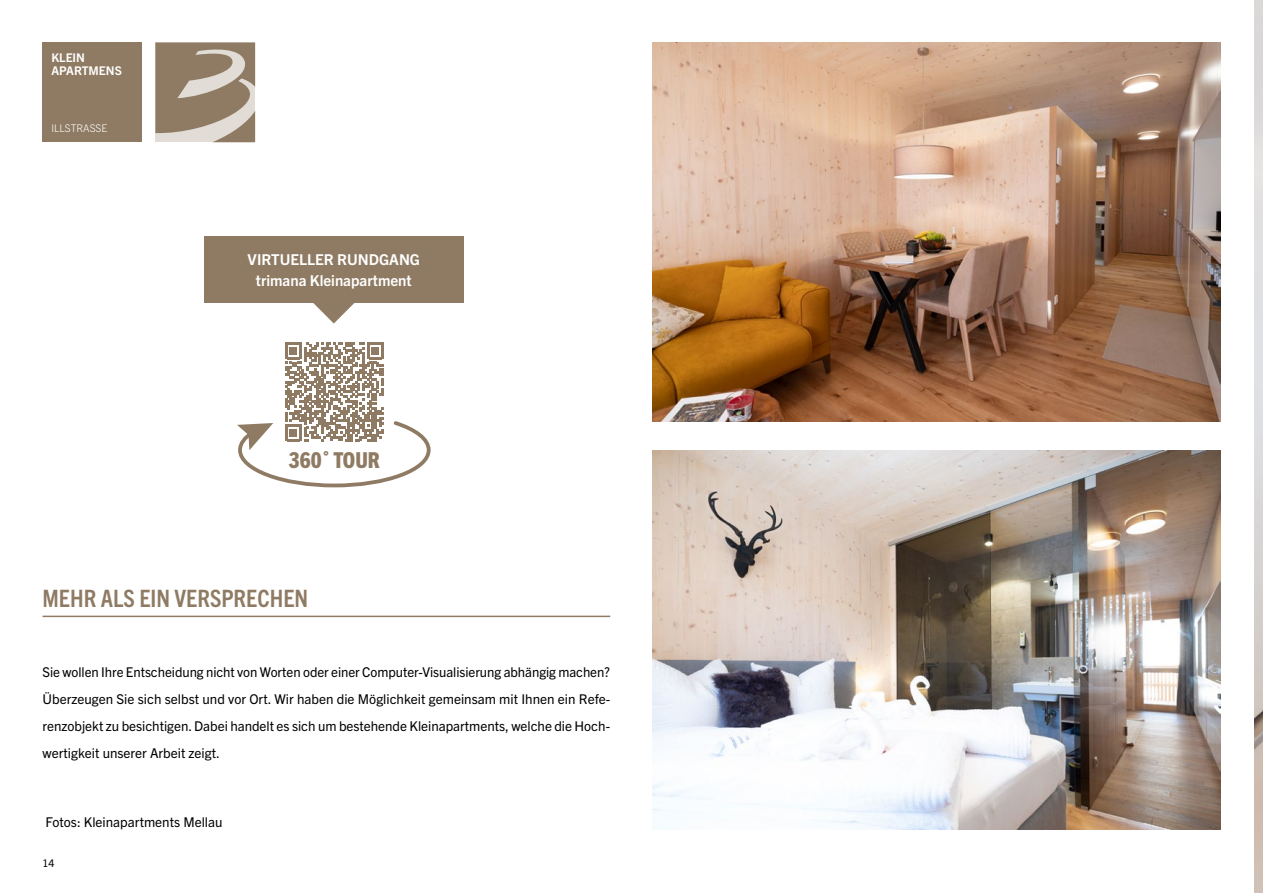
<style>
.page{position:relative;width:1263px;height:893px;background:#fff}
.page>*{position:absolute;margin:0;border:0;box-sizing:border-box;transform-origin:0 0}
.t1{font:700 condensed 24px "Trade Gothic Next LT Pro";color:#8f7b63}
.t2{font:800 condensed 22.05px "Trade Gothic Next LT Pro";color:#8f7b63}
.t3{font:700 15px/21px "Trade Gothic Next LT Pro";color:#fff;text-align:center}
.t4{font:13.5px/27px "Trade Gothic Next LT Pro";color:#000;text-align:justify}
.t5{font:700 12px/12.8px "Trade Gothic Next LT Pro";color:#fff}
.t6{font:300 10.5px "Trade Gothic Next LT Pro";color:#fff}
.t7{font:10.5px "Trade Gothic Next LT Pro";color:#000}
</style>
<div class="page">
<div style="left:43px;top:43px;width:99px;height:99px;background:#8f7b63"></div>
<svg style="left:155px;top:43px;width:101px;height:99px;background:#a69784"></svg>
<hr style="left:43px;top:616px;width:567px;height:1px;background:#8f7b63">
<img style="left:653px;top:43px;width:567px;height:378px">
<img style="left:653px;top:451px;width:567px;height:378px">
<img style="left:1254px;top:0;width:9px;height:893px">
<svg style="left:237px;top:342px;width:194px;height:146px"></svg>
<div style="left:204px;top:236px;width:259px;height:67px;background:#8f7b63"></div>
<svg style="left:313px;top:303px;width:41px;height:21px"></svg>
<p class="t5" style="left:51px;top:51px;width:72px">KLEIN<br>APARTMENS</p>
<p class="t6" style="left:51px;top:121px;width:57px">ILLSTRASSE</p>
<p class="t3" style="left:248px;top:248px;width:174px">VIRTUELLER RUNDGANG trimana Kleinapartment</p>
<h2 class="t2" style="left:289px;top:445px;width:92px">360˚ TOUR</h2>
<h1 class="t1" style="left:43px;top:582px;width:267px">MEHR ALS EIN VERSPRECHEN</h1>
<p class="t4" style="left:43px;top:657px;width:569px">Sie wollen Ihre Entscheidung nicht von Worten oder einer Computer-Visualisierung abhängig machen?<br>Überzeugen Sie sich selbst und vor Ort. Wir haben die Möglichkeit gemeinsam mit Ihnen ein Refe&shy;renzobjekt zu besichtigen. Dabei handelt es sich um bestehende Kleinapartments, welche die Hoch&shy;wertigkeit unserer Arbeit zeigt.</p>
<p class="t4" style="left:46px;top:808px;width:178px">Fotos: Kleinapartments Mellau</p>
<p class="t7" style="left:43px;top:856px;width:14px">14</p>
</div>
